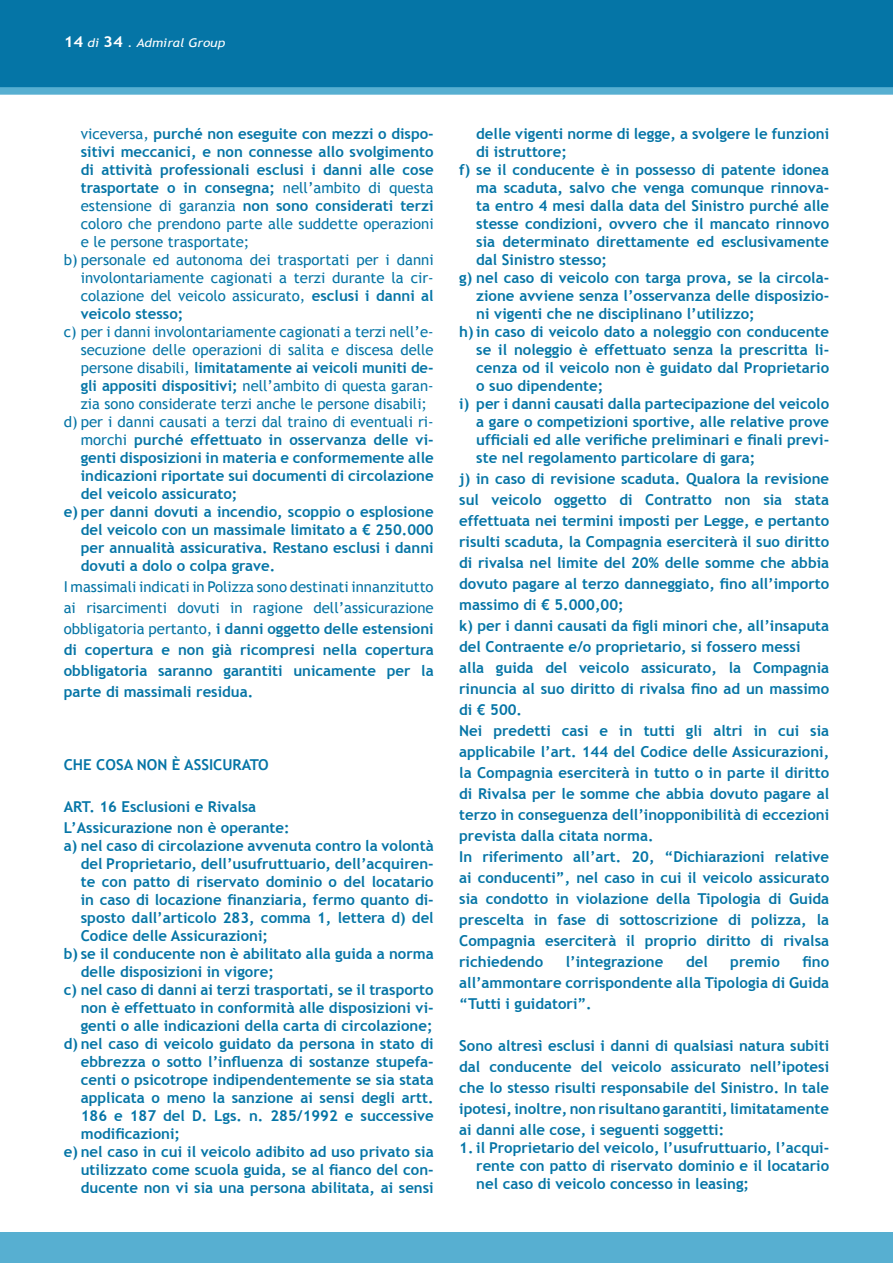
<style>
.page{position:relative;width:893px;height:1263px;background:#fff}
.page>*{position:absolute;margin:0;border:0;box-sizing:border-box;transform-origin:0 0}
.t1{font:700 15px/21px "Trebuchet MS";color:#0575a6;text-align:justify}
.t2{font:15px "Trebuchet MS";color:#0575a6}
.t3{font:italic 12px "Trebuchet MS";color:#fff;scale:1.12 1}
.s1{font-weight:700;font-style:normal;font-size:15px}
.s2{font-weight:400}
.s3{font-weight:700}
</style>
<div class="page">
<div style="left:0;top:1232px;width:893px;height:31px;background:#57afd1"></div>
<div style="left:0;top:0;width:893px;height:91px;background:#0575a6"></div>
<div style="left:0;top:87px;width:893px;height:8px;background:#57afd1"></div>
<p class="t3" style="left:64px;top:35px;width:146px"><span class="s1">14</span> di <span class="s1">34</span> . Admiral Group</p>
<p class="t1" style="left:81px;top:123px;width:354px"><span class="s2">viceversa,</span> purché non eseguite con mezzi o dispo-</p>
<p class="t1" style="left:81px;top:141px;width:354px">sitivi meccanici, e non connesse allo svolgimento</p>
<p class="t1" style="left:81px;top:159px;width:354px">di attività professionali esclusi i danni alle cose</p>
<p class="t1" style="left:81px;top:177px;width:354px">trasportate o in consegna; <span class="s2">nell’ambito di questa</span></p>
<p class="t1" style="left:81px;top:195px;width:354px"><span class="s2">estensione di garanzia</span> non sono considerati terzi</p>
<p class="t2" style="left:81px;top:214px;width:354px">coloro che prendono parte alle suddette operazioni</p>
<p class="t2" style="left:81px;top:232px;width:170px">e le persone trasportate;</p>
<p class="t2" style="left:64px;top:250px;width:371px">b) personale ed autonoma dei trasportati per i danni</p>
<p class="t2" style="left:81px;top:268px;width:354px">involontariamente cagionati a terzi durante la cir-</p>
<p class="t2" style="left:81px;top:286px;width:354px">colazione del veicolo assicurato, <span class="s3">esclusi i danni al</span></p>
<p class="t1" style="left:81px;top:303px;width:104px">veicolo stesso;</p>
<p class="t2" style="left:64px;top:322px;width:371px">c) per i danni involontariamente cagionati a terzi nell’e-</p>
<p class="t2" style="left:81px;top:340px;width:354px">secuzione delle operazioni di salita e discesa delle</p>
<p class="t1" style="left:81px;top:357px;width:354px"><span class="s2">persone disabili,</span> limitatamente ai veicoli muniti de-</p>
<p class="t2" style="left:81px;top:376px;width:354px"><span class="s3">gli appositi dispositivi;</span> nell’ambito di questa garan-</p>
<p class="t2" style="left:81px;top:394px;width:348px">zia sono considerate terzi anche le persone disabili;</p>
<p class="t2" style="left:64px;top:412px;width:371px">d) per i danni causati a terzi dal traino di eventuali ri-</p>
<p class="t1" style="left:81px;top:429px;width:354px"><span class="s2">morchi</span> purché effettuato in osservanza delle vi-</p>
<p class="t1" style="left:81px;top:447px;width:354px">genti disposizioni in materia e conformemente alle</p>
<p class="t1" style="left:81px;top:465px;width:354px">indicazioni riportate sui documenti di circolazione</p>
<p class="t1" style="left:81px;top:483px;width:158px">del veicolo assicurato;</p>
<p class="t1" style="left:64px;top:501px;width:371px">e) per danni dovuti a incendio, scoppio o esplosione</p>
<p class="t1" style="left:81px;top:519px;width:354px">del veicolo con un massimale limitato a € 250.000</p>
<p class="t1" style="left:81px;top:537px;width:354px">per annualità assicurativa. Restano esclusi i danni</p>
<p class="t1" style="left:81px;top:555px;width:196px">dovuti a dolo o colpa grave.</p>
<p class="t1" style="left:64px;top:576px;width:371px"><span class="s2">I massimali indicati in Polizza sono destinati innanzitutto ai risarcimenti dovuti in ragione dell’assicurazione obbligatoria pertanto,</span> i danni oggetto delle estensioni di copertura e non già ricompresi nella copertura obbligatoria saranno garantiti unicamente per la parte di massimali residua.</p>
<p class="t1" style="left:64px;top:754px;width:206px">CHE COSA NON È ASSICURATO</p>
<p class="t1" style="left:64px;top:796px;width:227px">ART. 16 Esclusioni e Rivalsa<br>L’Assicurazione non è operante:</p>
<p class="t1" style="left:64px;top:835px;width:371px">a) nel caso di circolazione avvenuta contro la volontà</p>
<p class="t1" style="left:81px;top:853px;width:354px">del Proprietario, dell’usufruttuario, dell’acquiren-</p>
<p class="t1" style="left:81px;top:871px;width:354px">te con patto di riservato dominio o del locatario</p>
<p class="t1" style="left:81px;top:889px;width:354px">in caso di locazione finanziaria, fermo quanto di-</p>
<p class="t1" style="left:81px;top:907px;width:354px">sposto dall’articolo 283, comma 1, lettera d) del</p>
<p class="t1" style="left:81px;top:925px;width:189px">Codice delle Assicurazioni;</p>
<p class="t1" style="left:64px;top:943px;width:371px">b) se il conducente non è abilitato alla guida a norma</p>
<p class="t1" style="left:81px;top:961px;width:195px">delle disposizioni in vigore;</p>
<p class="t1" style="left:64px;top:979px;width:371px">c) nel caso di danni ai terzi trasportati, se il trasporto</p>
<p class="t1" style="left:81px;top:997px;width:354px">non è effettuato in conformità alle disposizioni vi-</p>
<p class="t1" style="left:81px;top:1015px;width:353px">genti o alle indicazioni della carta di circolazione;</p>
<p class="t1" style="left:64px;top:1033px;width:371px">d) nel caso di veicolo guidato da persona in stato di</p>
<p class="t1" style="left:81px;top:1051px;width:354px">ebbrezza o sotto l’influenza di sostanze stupefa-</p>
<p class="t1" style="left:81px;top:1069px;width:354px">centi o psicotrope indipendentemente se sia stata</p>
<p class="t1" style="left:81px;top:1087px;width:354px">applicata o meno la sanzione ai sensi degli artt.</p>
<p class="t1" style="left:81px;top:1105px;width:354px">186 e 187 del D. Lgs. n. 285/1992 e successive</p>
<p class="t1" style="left:81px;top:1123px;width:101px">modificazioni;</p>
<p class="t1" style="left:64px;top:1141px;width:371px">e) nel caso in cui il veicolo adibito ad uso privato sia</p>
<p class="t1" style="left:81px;top:1159px;width:354px">utilizzato come scuola guida, se al fianco del con-</p>
<p class="t1" style="left:81px;top:1177px;width:354px">ducente non vi sia una persona abilitata, ai sensi</p>
<p class="t1" style="left:476px;top:123px;width:354px">delle vigenti norme di legge, a svolgere le funzioni</p>
<p class="t1" style="left:476px;top:141px;width:92px">di istruttore;</p>
<p class="t1" style="left:459px;top:159px;width:371px">f) se il conducente è in possesso di patente idonea</p>
<p class="t1" style="left:476px;top:177px;width:354px">ma scaduta, salvo che venga comunque rinnova-</p>
<p class="t1" style="left:476px;top:195px;width:354px">ta entro 4 mesi dalla data del Sinistro purché alle</p>
<p class="t1" style="left:476px;top:213px;width:354px">stesse condizioni, ovvero che il mancato rinnovo</p>
<p class="t1" style="left:476px;top:231px;width:354px">sia determinato direttamente ed esclusivamente</p>
<p class="t1" style="left:476px;top:249px;width:132px">dal Sinistro stesso;</p>
<p class="t1" style="left:459px;top:267px;width:371px">g) nel caso di veicolo con targa prova, se la circola-</p>
<p class="t1" style="left:476px;top:285px;width:354px">zione avviene senza l’osservanza delle disposizio-</p>
<p class="t1" style="left:476px;top:303px;width:280px">ni vigenti che ne disciplinano l’utilizzo;</p>
<p class="t1" style="left:459px;top:321px;width:371px">h) in caso di veicolo dato a noleggio con conducente</p>
<p class="t1" style="left:476px;top:339px;width:354px">se il noleggio è effettuato senza la prescritta li-</p>
<p class="t1" style="left:476px;top:357px;width:354px">cenza od il veicolo non è guidato dal Proprietario</p>
<p class="t1" style="left:476px;top:375px;width:129px">o suo dipendente;</p>
<p class="t1" style="left:459px;top:393px;width:371px">i) per i danni causati dalla partecipazione del veicolo</p>
<p class="t1" style="left:476px;top:411px;width:354px">a gare o competizioni sportive, alle relative prove</p>
<p class="t1" style="left:476px;top:429px;width:354px">ufficiali ed alle verifiche preliminari e finali previ-</p>
<p class="t1" style="left:476px;top:447px;width:281px">ste nel regolamento particolare di gara;</p>
<p class="t1" style="left:459px;top:468px;width:371px;text-align:left">j) in caso di revisione scaduta. Qualora la revisione sul veicolo oggetto di Contratto non sia stata effettuata nei termini imposti per Legge, e pertanto risulti scaduta, la Compagnia eserciterà il suo diritto di rivalsa nel limite del 20% delle somme che abbia dovuto pagare al terzo danneggiato, fino all’importo massimo di € 5.000,00;<br>k) per i danni causati da figli minori che, all’insaputa del Contraente e/o proprietario, si fossero messi<br>alla guida del veicolo assicurato, la Compagnia rinuncia al suo diritto di rivalsa fino ad un massimo di € 500.<br>Nei predetti casi e in tutti gli altri in cui sia applicabile l’art. 144 del Codice delle Assicurazioni, la Compagnia eserciterà in tutto o in parte il diritto di Rivalsa per le somme che abbia dovuto pagare al terzo in conseguenza dell’inopponibilità di eccezioni prevista dalla citata norma.<br>In riferimento all’art. 20, “Dichiarazioni relative ai conducenti”, nel caso in cui il veicolo assicurato sia condotto in violazione della Tipologia di Guida prescelta in fase di sottoscrizione di polizza, la Compagnia eserciterà il proprio diritto di rivalsa richiedendo</p>
<p class="t1" style="left:566px;top:951px;width:99px">l’integrazione</p>
<p class="t1" style="left:686px;top:951px;width:23px">del</p>
<p class="t1" style="left:730px;top:951px;width:51px">premio</p>
<p class="t1" style="left:459px;top:951px;width:371px;text-indent:343px">fino all’ammontare corrispondente alla Tipologia di Guida “Tutti i guidatori”.</p>
<p class="t1" style="left:459px;top:1035px;width:371px">Sono altresì esclusi i danni di qualsiasi natura subiti dal conducente del veicolo assicurato nell’ipotesi che lo stesso risulti responsabile del Sinistro. In tale ipotesi, inoltre, non risultano garantiti, limitatamente ai danni alle cose, i seguenti soggetti:</p>
<p class="t1" style="left:476px;top:1138px;width:354px;line-height:18px;text-indent:-17px">1. il Proprietario del veicolo, l’usufruttuario, l’acqui&shy;rente con patto di riservato dominio e il locatario nel caso di veicolo concesso in leasing;</p>
</div>
